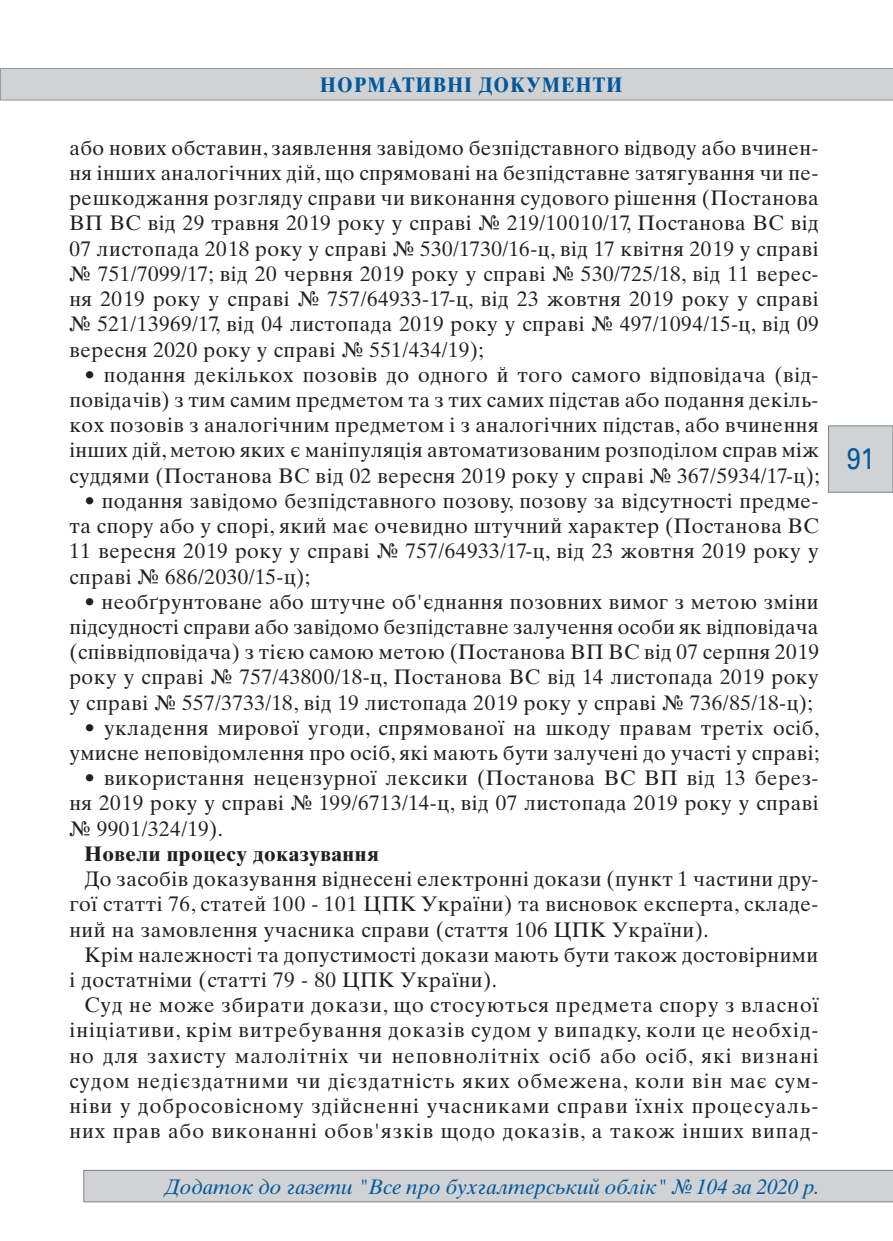
<style>
.page{position:relative;width:893px;height:1241px;background:#fff}
.page>*{position:absolute;margin:0;border:0;box-sizing:border-box;transform-origin:0 0}
.t1{font:29.75px "Univers C";color:#01589c;scale:.85 1}
.Main_Text_UKR{font:21px/25.2px "Times Ten Cyr Upright";letter-spacing:.025em;color:#231f20;text-align:justify}
.t2{font:21px "Times Ten Cyr Inclined";letter-spacing:-.01em;color:#01589c}
.Main_Text_UKR-2{font:700 21px "Times Ten Cyr";letter-spacing:.025em;color:#231f20}
.t3{font:700 21px "Times Ten Cyr";letter-spacing:.06em;color:#01589c;scale:.9 1}
</style>
<div class="page">
<div style="left:84px;top:1169px;width:809px;height:32px;background:#d1d2d4"></div>
<div style="left:828px;top:425px;width:65px;height:67px;background:#d1d2d4;border:1px solid #808285"></div>
<div style="left:0;top:68px;width:893px;height:32px;background:#d1d2d4"></div>
<p class="t3" style="left:320px;top:73px;width:337px">НОРМАТИВНІ ДОКУМЕНТИ</p>
<p class="Main_Text_UKR" style="left:69px;top:135px;width:751px">або нових обставин, заявлення завідомо безпідставного відводу або вчинен&shy;ня інших аналогічних дій, що спрямовані на безпідставне затягування чи пе&shy;решкоджання розгляду справи чи виконання судового рішення (Постанова ВП ВС від 29 травня 2019 року у справі № 219/10010/17, Постанова ВС від 07 листопада 2018 року у справі № 530/1730/16-ц, від 17 квітня 2019 у справі № 751/7099/17; від 20 червня 2019 року у справі № 530/725/18, від 11 верес&shy;ня 2019 року у справі № 757/64933-17-ц, від 23 жовтня 2019 року у справі № 521/13969/17, від 04 листопада 2019 року у справі № 497/1094/15-ц, від 09 вересня 2020 року у справі № 551/434/19);</p>
<p class="Main_Text_UKR" style="left:69px;top:362px;width:752px;text-indent:15px">• подання декількох позовів до одного й того самого відповідача (від&shy;повідачів) з тим самим предметом та з тих самих підстав або подання декіль&shy;кох позовів з аналогічним предметом і з аналогічних підстав, або вчинення інших дій, метою яких є маніпуляція автоматизованим розподілом справ між суддями (Постанова ВС від 02 вересня 2019 року у справі № 367/5934/17-ц);</p>
<p class="Main_Text_UKR" style="left:69px;top:488px;width:751px;text-indent:15px">• подання завідомо безпідставного позову, позову за відсутності предме&shy;та спору або у спорі, який має очевидно штучний характер (Постанова ВС 11 вересня 2019 року у справі № 757/64933/17-ц, від 23 жовтня 2019 року у справі № 686/2030/15-ц);</p>
<p class="Main_Text_UKR" style="left:69px;top:589px;width:751px;text-indent:15px">• необґрунтоване або штучне об'єднання позовних вимог з метою зміни підсудності справи або завідомо безпідставне залучення особи як відповідача (співвідповідача) з тією самою метою (Постанова ВП ВС від 07 серпня 2019 року у справі № 757/43800/18-ц, Постанова ВС від 14 листопада 2019 року у справі № 557/3733/18, від 19 листопада 2019 року у справі № 736/85/18-ц);</p>
<p class="Main_Text_UKR" style="left:69px;top:715px;width:751px;text-align:right">• укладення мирової угоди, спрямованої на шкоду правам третіх осіб, умисне неповідомлення про осіб, які мають бути залучені до участі у справі;</p>
<p class="Main_Text_UKR" style="left:69px;top:765px;width:751px;text-indent:15px">• використання нецензурної лексики (Постанова ВС ВП від 13 берез&shy;ня 2019 року у справі № 199/6713/14-ц, від 07 листопада 2019 року у справі № 9901/324/19).</p>
<p class="Main_Text_UKR-2" style="left:84px;top:841px;width:296px">Новели процесу доказування</p>
<p class="Main_Text_UKR" style="left:69px;top:866px;width:751px;text-indent:15px">До засобів доказування віднесені електронні докази (пункт 1 частини дру&shy;гої статті 76, статей 100 - 101 ЦПК України) та висновок експерта, складе&shy;ний на замовлення учасника справи (стаття 106 ЦПК України).</p>
<p class="Main_Text_UKR" style="left:69px;top:941px;width:750px;text-indent:15px">Крім належності та допустимості докази мають бути також достовірними і достатніми (статті 79 - 80 ЦПК України).</p>
<p class="Main_Text_UKR" style="left:69px;top:992px;width:751px;text-indent:15px">Суд не може збирати докази, що стосуються предмета спору з власної ініціативи, крім витребування доказів судом у випадку, коли це необхід&shy;но для захисту малолітніх чи неповнолітніх осіб або осіб, які визнані судом недієздатними чи дієздатність яких обмежена, коли він має сум&shy;ніви у добросовісному здійсненні учасниками справи їхніх процесуаль&shy;них прав або виконанні обов'язків щодо доказів, а також інших випад-</p>
<p class="t2" style="left:165px;top:1174px;width:656px">Додаток до газети "Все про бухгалтерський облік" № 104 за 2020 р.</p>
<h1 class="t1" style="left:847px;top:441px;width:35px">91</h1>
</div>
